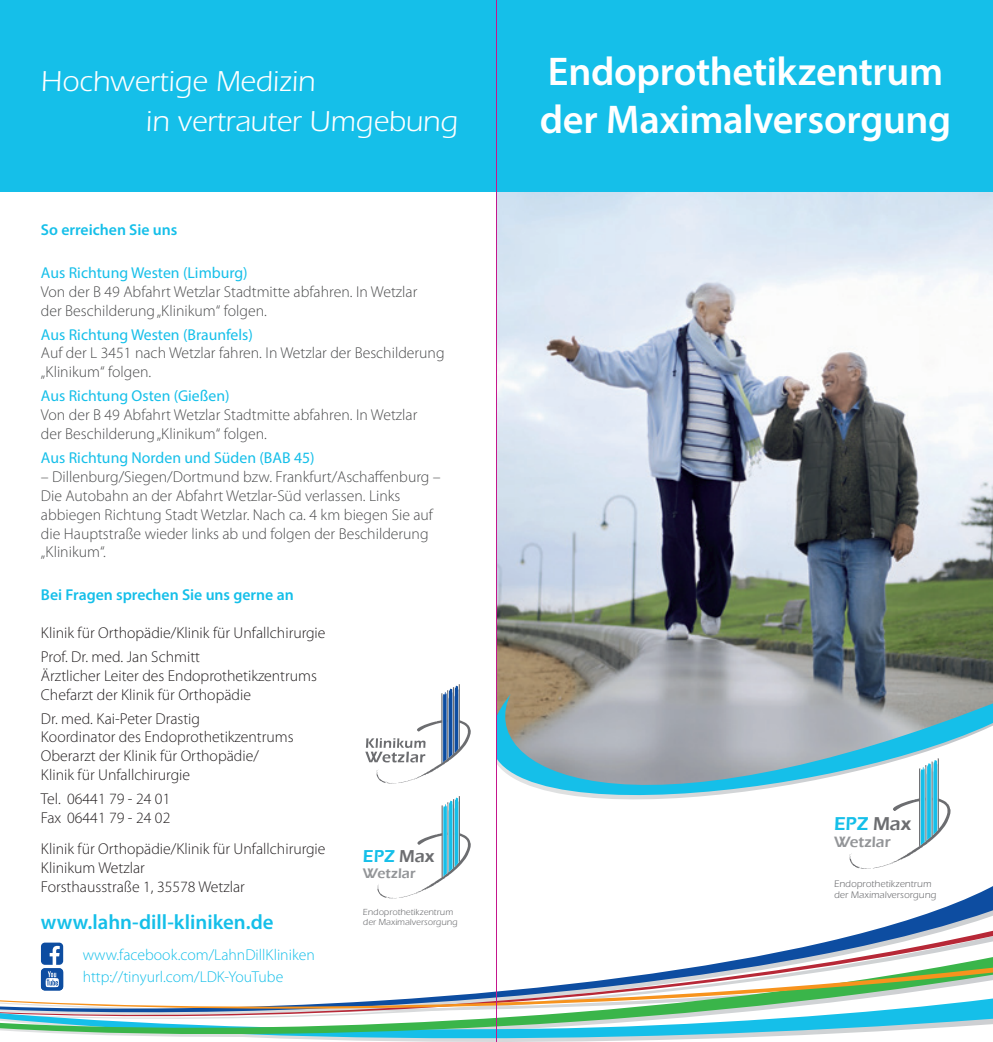
<style>
.page{position:relative;width:993px;height:1042px;background:#fff}
.page>*{position:absolute;margin:0;border:0;box-sizing:border-box;transform-origin:0 0}
.t1{font:600 40.25px/48.3px "Myriad Pro";letter-spacing:-.01em;color:#fff}
.t2{font:29.75px/40.6px "Erie";color:#fff}
.t3{font:600 20.82px "Myriad Pro";color:#15bfe9}
.t4{font:600 19.07px "Eras ITC";letter-spacing:-.005em;color:#15bfe9}
.t5{font:600 17.68px "Eras ITC";letter-spacing:-.005em;color:#15bfe9}
.t6{font:300 15.75px/18.9px "Myriad Pro";color:#4b4c4d}
.t7{font:300 15.75px/18.9px "Myriad Pro";color:#231f20}
.t8{font:15.75px "Myriad Pro";color:#15bfe9}
.t9{font:300 15.75px/22.1px "Myriad Pro";color:#15bfe9}
.t10{font:600 15.75px "Myriad Pro";color:#15bfe9}
.t11{font:600 15.4px "Eras ITC";color:#939598}
.t12{font:600 14.35px "Eras ITC";letter-spacing:.005em;color:#939598}
.t13{font:9.8px/10.7px "Erie";letter-spacing:.01em;color:#6c6d70}
.t14{font:9.1px/9.8px "Erie";letter-spacing:.01em;color:#6c6d70}
.s1{color:#6c6d70}
</style>
<div class="page">
<img style="left:497px;top:191px;width:495px;height:503px">
<svg style="left:870px;top:886px;width:122px;height:45px"></svg>
<svg style="left:63px;top:931px;width:929px;height:15px"></svg>
<svg style="left:497px;top:694px;width:495px;height:120px"></svg>
<div style="left:0;top:0;width:992px;height:191px;background:#15bfe9"></div>
<hr style="left:496px;top:0;width:1px;height:1042px;background:#c5168c">
<svg style="left:848px;top:758px;width:102px;height:111px"></svg>
<hr style="left:924px;top:767px;width:1px;height:75px;background:#fff">
<hr style="left:926px;top:765px;width:1px;height:75px;background:#fff">
<hr style="left:930px;top:762px;width:1px;height:75px;background:#fff">
<hr style="left:932px;top:762px;width:1px;height:73px;background:#fff">
<hr style="left:936px;top:758px;width:1px;height:73px;background:#fff">
<svg style="left:377px;top:796px;width:94px;height:103px"></svg>
<hr style="left:446px;top:804px;width:1px;height:69px;background:#fff">
<hr style="left:448px;top:802px;width:1px;height:70px;background:#fff">
<hr style="left:452px;top:799px;width:1px;height:70px;background:#fff">
<hr style="left:454px;top:799px;width:1px;height:68px;background:#fff">
<hr style="left:458px;top:796px;width:1px;height:67px;background:#fff">
<div style="left:41px;top:942px;width:22px;height:23px;background:#0d4da1;border-radius:4px"></div>
<svg style="left:0;top:946px;width:992px;height:96px"></svg>
<svg style="left:365px;top:684px;width:106px;height:100px"></svg>
<hr style="left:446px;top:692px;width:1px;height:67px;background:#fff">
<hr style="left:448px;top:690px;width:1px;height:68px;background:#fff">
<hr style="left:452px;top:687px;width:1px;height:68px;background:#fff">
<hr style="left:454px;top:687px;width:1px;height:66px;background:#fff">
<hr style="left:458px;top:684px;width:1px;height:65px;background:#fff">
<h2 class="t2" style="left:146px;top:60px;width:313px;text-indent:-105px">Hochwertige Medizin<br>in vertrauter Umgebung</h2>
<p class="t10" style="left:41px;top:220px;width:138px">So erreichen Sie uns</p>
<p class="t8" style="left:41px;top:263px;width:208px">Aus Richtung Westen (Limburg)</p>
<p class="t6" style="left:41px;top:282px;width:378px">Von der B 49 Abfahrt Wetzlar Stadtmitte abfahren. In Wetzlar der Beschilderung „Klinikum“ folgen.</p>
<p class="t8" style="left:41px;top:324px;width:213px">Aus Richtung Westen (Braunfels)</p>
<p class="t6" style="left:41px;top:344px;width:405px">Auf der L 3451 nach Wetzlar fahren. In Wetzlar der Beschilderung „Klinikum“ folgen.</p>
<p class="t8" style="left:41px;top:386px;width:190px">Aus Richtung Osten (Gießen)</p>
<p class="t6" style="left:41px;top:405px;width:378px">Von der B 49 Abfahrt Wetzlar Stadtmitte abfahren. In Wetzlar der Beschilderung „Klinikum“ folgen.</p>
<p class="t8" style="left:41px;top:448px;width:275px">Aus Richtung Norden und Süden (BAB 45)</p>
<p class="t6" style="left:41px;top:467px;width:401px">– Dillenburg/Siegen/Dortmund bzw. Frankfurt/Aschaffenburg – Die Autobahn an der Abfahrt Wetzlar-Süd verlassen. Links abbiegen Richtung Stadt Wetzlar. Nach ca. 4 km biegen Sie auf die Hauptstraße wieder links ab und folgen der Beschilderung „Klinikum“.</p>
<p class="t10" style="left:41px;top:585px;width:254px">Bei Fragen sprechen Sie uns gerne an</p>
<p class="t7" style="left:41px;top:621px;width:286px;line-height:23.8px">Klinik für Orthopädie/Klinik für Unfallchirurgie<br>Prof. Dr. med. Jan Schmitt</p>
<p class="t7" style="left:41px;top:666px;width:277px">Ärztlicher Leiter des Endoprothetikzentrums<br>Chefarzt der Klinik für Orthopädie</p>
<p class="t7" style="left:41px;top:709px;width:254px">Dr. med. Kai-Peter Drastig<br>Koordinator des Endoprothetikzentrums Oberarzt der Klinik für Orthopädie/ Klinik für Unfallchirurgie</p>
<p class="t7" style="left:41px;top:789px;width:131px">Tel. 06441 79 - 24 01<br>Fax 06441 79 - 24 02</p>
<p class="t7" style="left:41px;top:839px;width:286px">Klinik für Orthopädie/Klinik für Unfallchirurgie<br>Klinikum Wetzlar<br>Forsthausstraße 1, 35578 Wetzlar</p>
<h3 class="t3" style="left:41px;top:908px;width:234px">www.lahn-dill-kliniken.de</h3>
<p class="t9" style="left:83px;top:944px;width:234px">www.facebook.com/LahnDillKliniken http://tinyurl.com/LDK-YouTube</p>
<p class="t5" style="left:363px;top:846px;width:73px">EPZ <span class="s1">Max</span></p>
<p class="t12" style="left:363px;top:865px;width:54px">Wetzlar</p>
<p class="t14" style="left:363px;top:907px;width:96px">Endoprothetikzentrum der Maximalversorgung</p>
<h1 class="t1" style="left:539px;top:46px;width:413px">Endoprothetikzentrum der Maximalversorgung</h1>
<p class="t4" style="left:833px;top:812px;width:79px">EPZ <span class="s1">Max</span></p>
<p class="t11" style="left:833px;top:833px;width:58px">Wetzlar</p>
<p class="t13" style="left:833px;top:878px;width:104px">Endoprothetikzentrum der Maximalversorgung</p>
</div>
